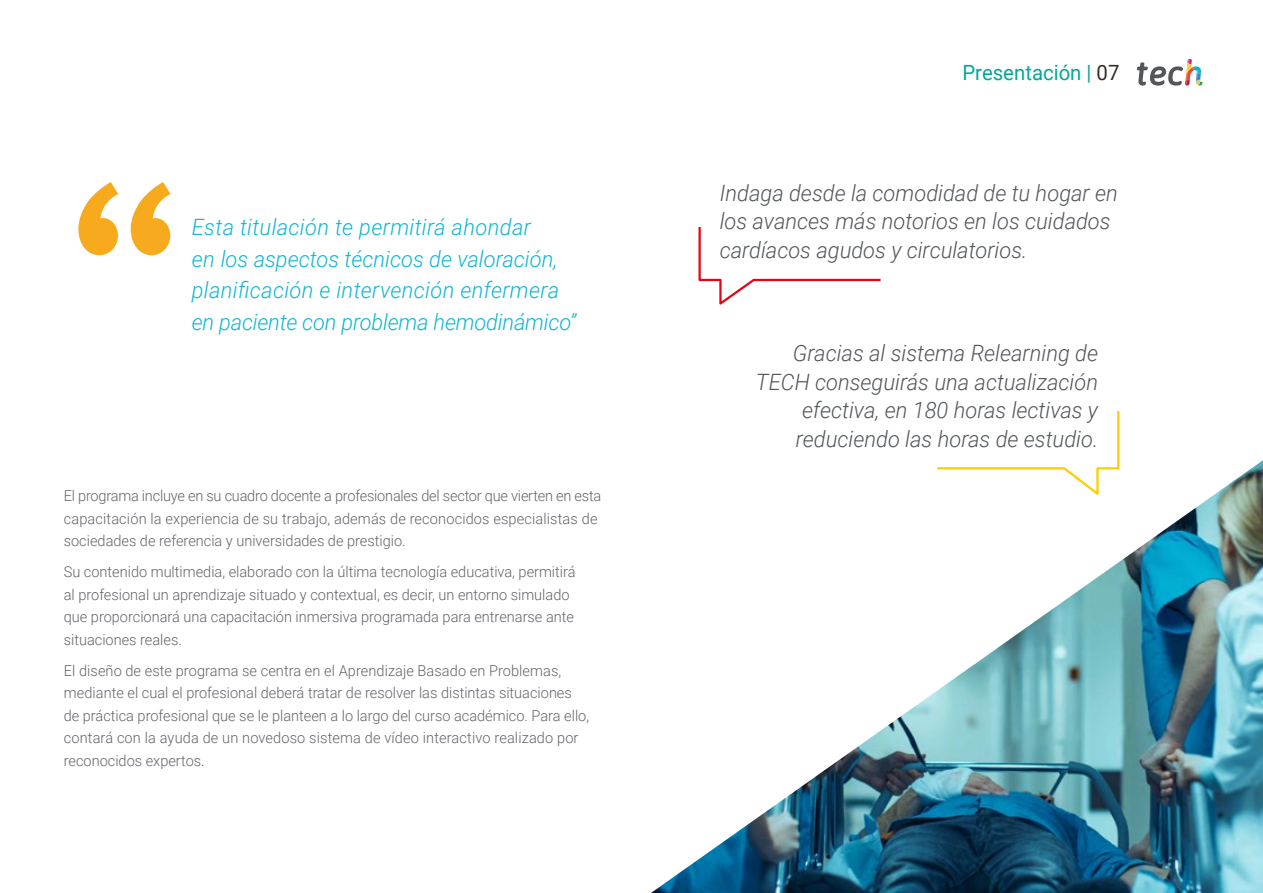
<style>
.page{position:relative;width:1263px;height:893px;background:#fff}
.page>*{position:absolute;margin:0;border:0;box-sizing:border-box;transform-origin:0 0}
.t1{font:italic 300 22.5px/28.5px "Roboto";color:#52555b;text-align:right}
.t2{font:italic 300 22.5px/31.5px "Roboto";color:#0fb6cf}
.t3{font:21px "Roboto";color:#00a996}
.t4{font:300 15px/22.5px "Roboto";color:#61646a}
.s1{color:#312e20}
</style>
<div class="page">
<img style="left:651px;top:460px;width:612px;height:433px">
<svg style="left:78px;top:182px;width:93px;height:73px"></svg>
<svg style="left:1137px;top:59px;width:65px;height:27px"></svg>
<svg style="left:935px;top:411px;width:185px;height:87px"></svg>
<svg style="left:698px;top:227px;width:183px;height:78px"></svg>
<h1 class="t2" style="left:192px;top:210px;width:386px">Esta titulación te permitirá ahondar<br>en los aspectos técnicos de valoración, planificación e intervención enfermera en paciente con problema hemodinámico”</h1>
<p class="t4" style="left:64px;top:484px;width:539px">El programa incluye en su cuadro docente a profesionales del sector que vierten en esta capacitación la experiencia de su trabajo, además de reconocidos especialistas de sociedades de referencia y universidades de prestigio.</p>
<p class="t4" style="left:64px;top:560px;width:513px">Su contenido multimedia, elaborado con la última tecnología educativa, permitirá al profesional un aprendizaje situado y contextual, es decir, un entorno simulado que proporcionará una capacitación inmersiva programada para entrenarse ante situaciones reales.</p>
<p class="t4" style="left:64px;top:659px;width:527px">El diseño de este programa se centra en el Aprendizaje Basado en Problemas, mediante el cual el profesional deberá tratar de resolver las distintas situaciones de práctica profesional que se le planteen a lo largo del curso académico. Para ello, contará con la ayuda de un novedoso sistema de vídeo interactivo realizado por reconocidos expertos.</p>
<h2 class="t3" style="left:962px;top:57px;width:159px">Presentación | <span class="s1">07</span></h2>
<h1 class="t1" style="left:720px;top:178px;width:400px;text-align:left">Indaga desde la comodidad de tu hogar en los avances más notorios en los cuidados cardíacos agudos y circulatorios.</h1>
<h1 class="t1" style="left:756px;top:338px;width:344px">Gracias al sistema Relearning de TECH conseguirás una actualización efectiva, en 180 horas lectivas y reduciendo las horas de estudio.</h1>
</div>
